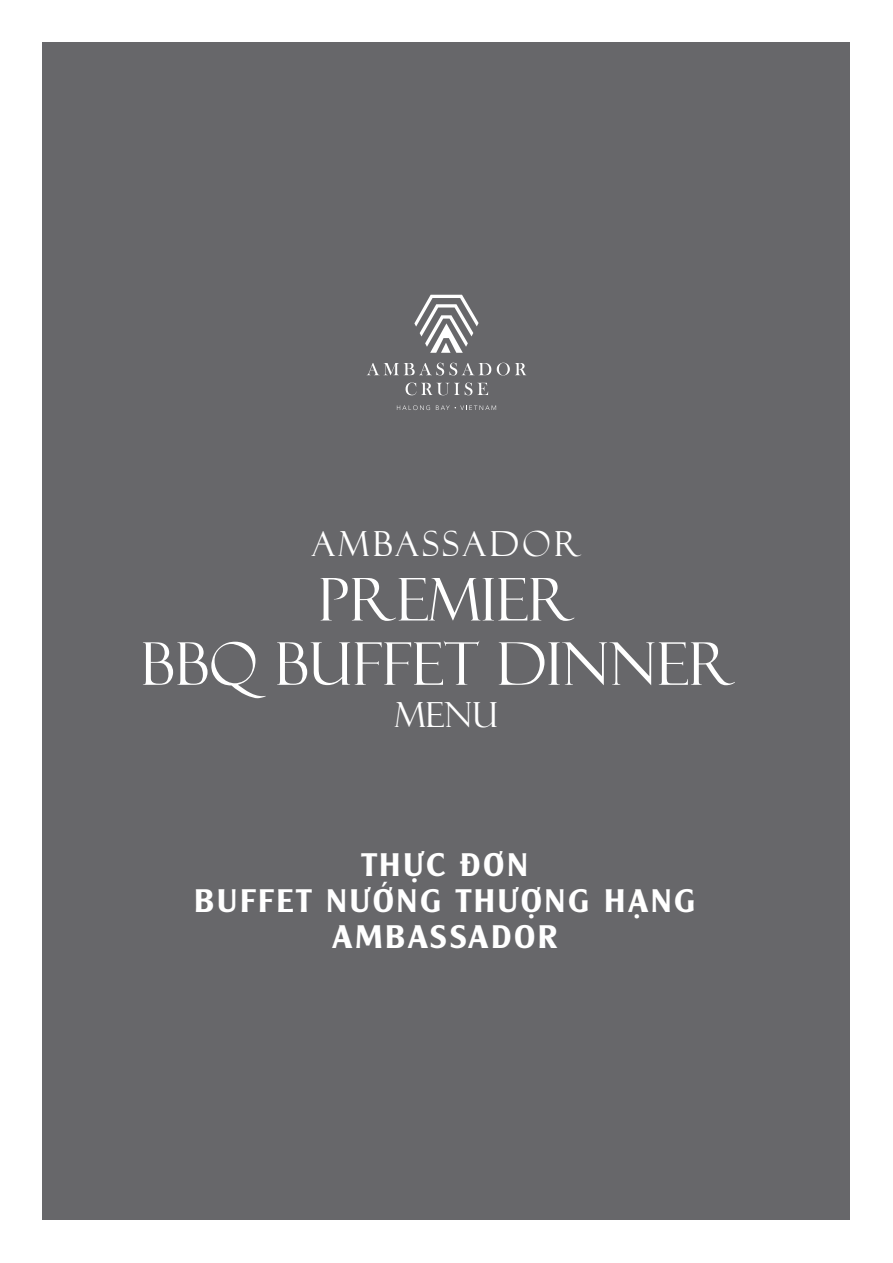
<style>
.page{position:relative;width:893px;height:1263px;background:#fff}
.page>*{position:absolute;margin:0;border:0;box-sizing:border-box;transform-origin:0 0}
.t1{font:59.1px/64.3px "Felix Titling";color:#fff;text-align:center}
.t2{font:34.65px "Felix Titling";letter-spacing:.1em;color:#fff}
.t3{font:31.5px/36px "UTM Alexander";letter-spacing:.1em;color:#fff;text-align:center}
</style>
<div class="page">
<div style="left:43px;top:43px;width:807px;height:1177px;background:#67676a"></div>
<svg style="left:367px;top:363px;width:124px;height:12px"></svg>
<svg style="left:497px;top:363px;width:29px;height:12px"></svg>
<svg style="left:406px;top:382px;width:82px;height:13px"></svg>
<svg style="left:397px;top:405px;width:33px;height:5px"></svg>
<svg style="left:436px;top:405px;width:60px;height:5px"></svg>
<svg style="left:414px;top:295px;width:65px;height:58px"></svg>
<p class="t2" style="left:311px;top:524px;width:272px">AMBASSADOR</p>
<h1 class="t1" style="left:141px;top:568px;width:596px">PREMIER<br>BBQ BUFFET DINNER</h1>
<p class="t2" style="left:395px;top:695px;width:105px">MENU</p>
<p class="t3" style="left:195px;top:843px;width:502px">THỰC ĐƠN<br>BUFFET NƯỚNG THƯỢNG HẠNG<br>AMBASSADOR</p>
</div>
